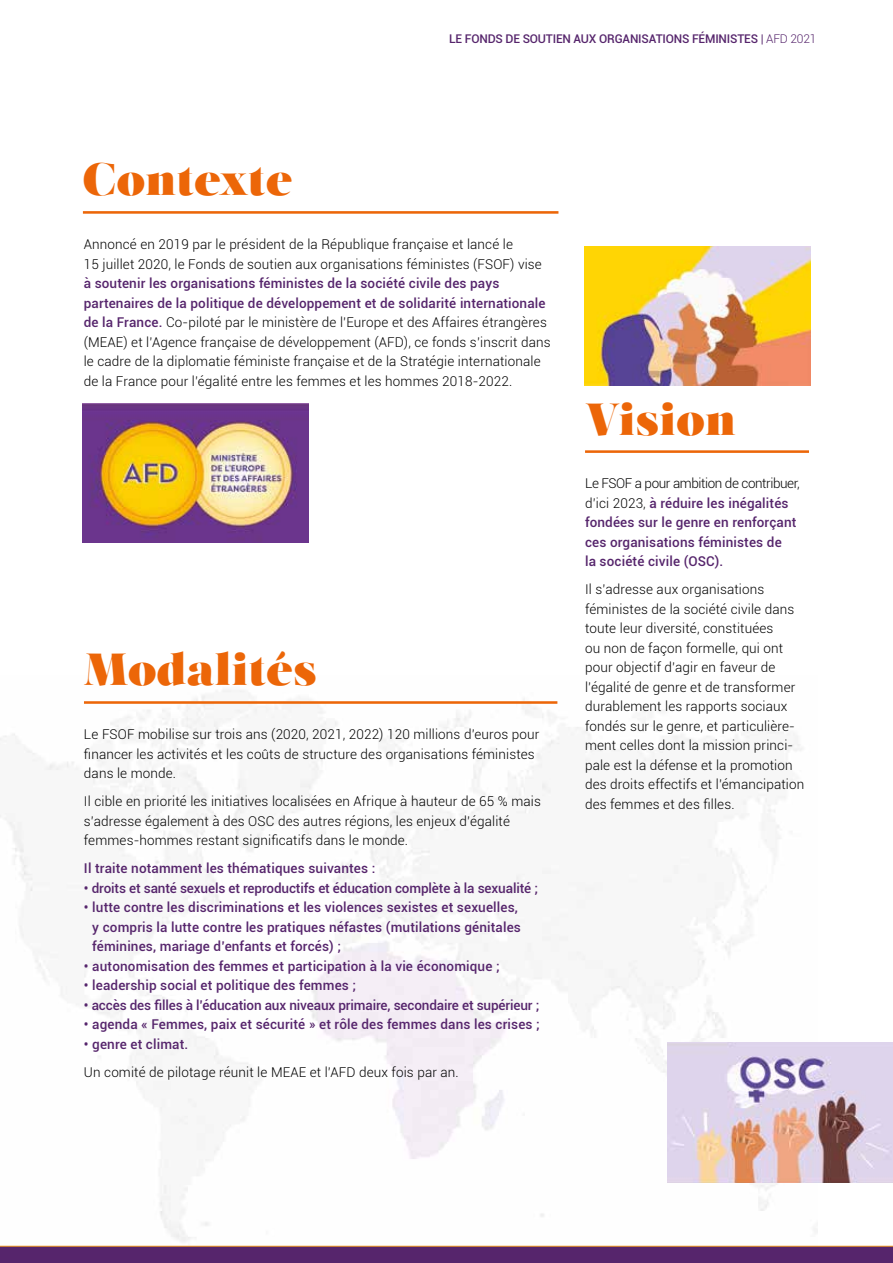
<style>
.page{position:relative;width:893px;height:1263px;background:#fff}
.page>*{position:absolute;margin:0;border:0;box-sizing:border-box;transform-origin:0 0}
.t1{font:45px "Salome";letter-spacing:.01em;color:#ec6608}
.t2{font:300 13.5px/19.5px "Roboto";letter-spacing:.01em;color:#000}
.t3{font:500 13.5px/19.5px "Roboto";letter-spacing:.01em;color:#56256c}
.t4{font:500 13.5px "Roboto";letter-spacing:-.01em;color:#56256c}
.t5{font:500 12px "Roboto";letter-spacing:-.015em;color:#56256c}
.s1{font-weight:400}
.s2{font-weight:300}
.s3{font-weight:500;color:#56256c}
.s4{font-weight:300;color:#000}
</style>
<div class="page">
<img style="left:0;top:690px;width:818px;height:556px">
<div style="left:0;top:1246px;width:893px;height:17px;background:#56256c"></div>
<hr style="left:83px;top:211px;width:475px;height:3px;background:#ec6608">
<hr style="left:585px;top:450px;width:224px;height:3px;background:#ec6608">
<hr style="left:84px;top:701px;width:473px;height:3px;background:#ec6608">
<img style="left:585px;top:247px;width:225px;height:139px">
<img style="left:83px;top:403px;width:225px;height:139px">
<img style="left:668px;top:1043px;width:225px;height:139px">
<h1 class="t1" style="left:83px;top:150px;width:211px">Contexte</h1>
<p class="t5" style="left:449px;top:30px;width:369px">LE FONDS DE SOUTIEN AUX ORGANISATIONS FÉMINISTES <span class="s1">|</span> <span class="s2">AFD 2021</span></p>
<p class="t2" style="left:84px;top:234px;width:460px">Annoncé en 2019 par le président de la République française et lancé le<br>15 juillet 2020, le Fonds de soutien aux organisations féministes (FSOF) vise</p>
<p class="t2" style="left:84px;top:273px;width:468px"><span class="s3">à soutenir les organisations féministes de la société civile des pays partenaires de la politique de développement et de solidarité internationale de la France.</span> Co-piloté par le ministère de l’Europe et des Affaires étrangères (MEAE) et l’Agence française de développement (AFD), ce fonds s’inscrit dans le cadre de la diplomatie féministe française et de la Stratégie internationale de la France pour l’égalité entre les femmes et les hommes 2018-2022.</p>
<h1 class="t1" style="left:84px;top:640px;width:234px">Modalités</h1>
<p class="t2" style="left:84px;top:724px;width:457px">Le FSOF mobilise sur trois ans (2020, 2021, 2022) 120 millions d’euros pour financer les activités et les coûts de structure des organisations féministes dans le monde.</p>
<p class="t2" style="left:84px;top:791px;width:458px">Il cible en priorité les initiatives localisées en Afrique à hauteur de 65 % mais s’adresse également à des OSC des autres régions, les enjeux d’égalité femmes-hommes restant significatifs dans le monde.</p>
<p class="t3" style="left:84px;top:858px;width:293px">Il traite notamment les thématiques suivantes :</p>
<p class="t4" style="left:84px;top:878px;width:455px">• droits et santé sexuels et reproductifs et éducation complète à la sexualité ;</p>
<p class="t3" style="left:92px;top:897px;width:430px;text-indent:-8px">• lutte contre les discriminations et les violences sexistes et sexuelles, y compris la lutte contre les pratiques néfastes (mutilations génitales féminines, mariage d’enfants et forcés) ;</p>
<p class="t3" style="left:84px;top:956px;width:417px">• autonomisation des femmes et participation à la vie économique ;</p>
<p class="t3" style="left:84px;top:975px;width:274px">• leadership social et politique des femmes ;</p>
<p class="t4" style="left:84px;top:995px;width:457px">• accès des filles à l’éducation aux niveaux primaire, secondaire et supérieur ;</p>
<p class="t3" style="left:84px;top:1014px;width:457px">• agenda « Femmes, paix et sécurité » et rôle des femmes dans les crises ;</p>
<p class="t3" style="left:84px;top:1033px;width:106px">• genre et climat.</p>
<p class="t2" style="left:84px;top:1062px;width:376px">Un comité de pilotage réunit le MEAE et l’AFD deux fois par an.</p>
<h1 class="t1" style="left:585px;top:389px;width:152px">Vision</h1>
<p class="t3" style="left:585px;top:473px;width:216px"><span class="s4">Le FSOF a pour ambition de contribuer, d’ici 2023,</span> à réduire les inégalités fondées sur le genre en renforçant ces organisations féministes de<br>la société civile (OSC).</p>
<p class="t2" style="left:585px;top:579px;width:221px">Il s’adresse aux organisations féministes de la société civile dans toute leur diversité, constituées<br>ou non de façon formelle, qui ont pour objectif d’agir en faveur de l’égalité de genre et de transformer durablement les rapports sociaux fondés sur le genre, et particulière&shy;ment celles dont la mission princi&shy;pale est la défense et la promotion des droits effectifs et l’émancipation des femmes et des filles.</p>
</div>
